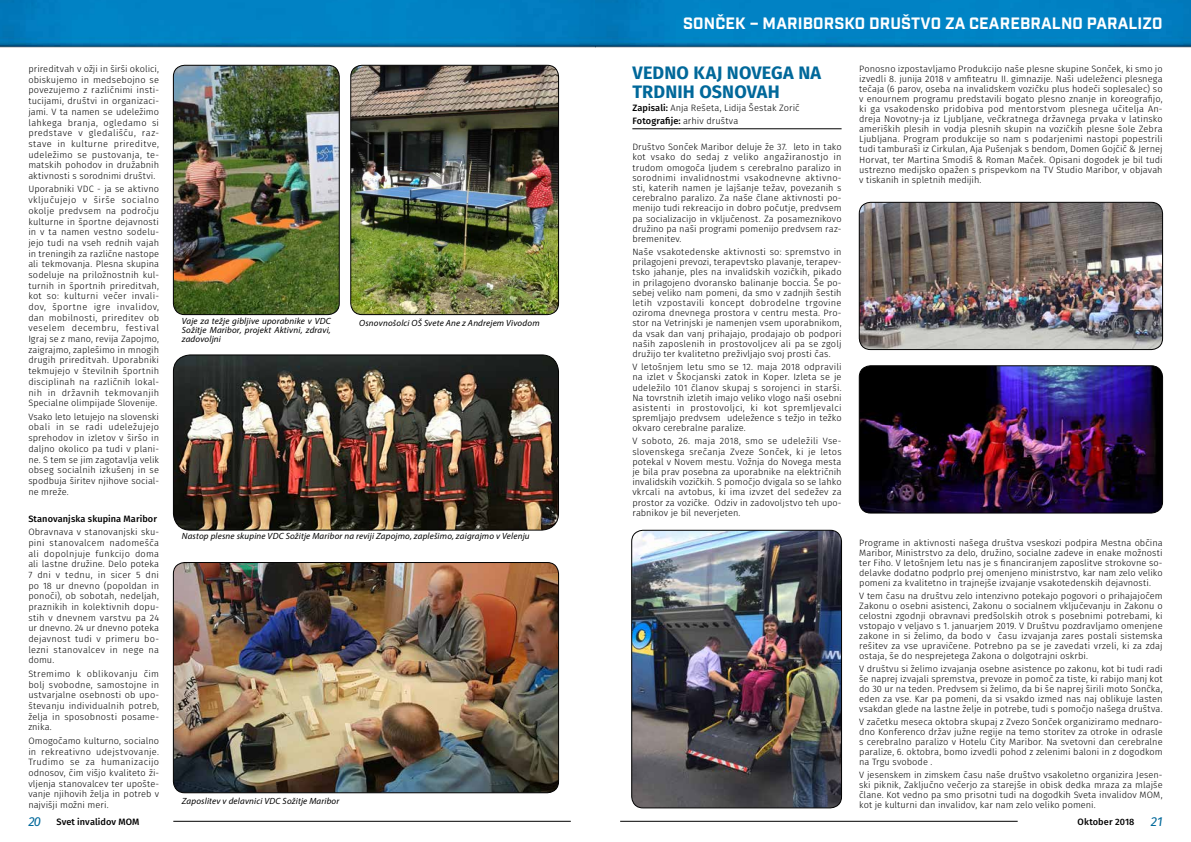
<style>
.page{position:relative;width:1191px;height:842px;background:#fff}
.page>*{position:absolute;margin:0;border:0;box-sizing:border-box;transform-origin:0 0}
.t1{font:700 18px/19.2px "Fira Sans";letter-spacing:.01em;color:#00689a}
.t2{font:700 16px "Industry";letter-spacing:.01em;color:#fff}
.t3{font:italic 13px "Fira Sans";color:#00689a}
.t4{font:300 9.2px/10.7px "Fira Sans";letter-spacing:.01em;color:#000;text-align:justify}
.t5{font:500 9.2px "Fira Sans";letter-spacing:.005em;color:#000}
.t6{font:italic 9px/9px "Myriad Pro";letter-spacing:.02em;color:#000}
.s1{font-weight:500}
.s2{font-weight:400;font-style:italic;font-size:13px;color:#00689a}
</style>
<div class="page">
<img style="left:0;top:0;width:1191px;height:822px">
<hr style="left:173px;top:821px;width:398px;height:1px;background:#000">
<hr style="left:620px;top:821px;width:397px;height:1px;background:#000">
<hr style="left:632px;top:128px;width:209px;height:1px;background:#000">
<img style="left:631px;top:530px;width:210px;height:278px">
<div style="left:631px;top:530px;width:210px;height:278px;border:1px solid #000;border-radius:11px"></div>
<img style="left:859px;top:202px;width:303px;height:148px">
<div style="left:859px;top:202px;width:303px;height:148px;border:1px solid #000;border-radius:11px"></div>
<img style="left:859px;top:366px;width:303px;height:147px">
<div style="left:859px;top:366px;width:303px;height:147px;border:1px solid #000;border-radius:11px"></div>
<img style="left:351px;top:65px;width:207px;height:250px">
<div style="left:351px;top:65px;width:207px;height:250px;border:1px solid #000;border-radius:11px"></div>
<img style="left:173px;top:65px;width:166px;height:250px">
<div style="left:173px;top:65px;width:166px;height:250px;border:1px solid #000;border-radius:11px"></div>
<img style="left:173px;top:355px;width:385px;height:175px">
<div style="left:173px;top:355px;width:385px;height:175px;border:1px solid #000;border-radius:17px"></div>
<img style="left:173px;top:562px;width:385px;height:231px">
<div style="left:173px;top:562px;width:385px;height:231px;border:1px solid #000;border-radius:11px"></div>
<p class="t4" style="left:28px;top:64px;width:132px">prireditvah v ožji in širši okolici, obiskujemo in medsebojno se povezujemo z različnimi insti&shy;tucijami, društvi in organizaci&shy;jami. V ta namen se udeležimo lahkega branja, ogledamo si predstave v gledališču, raz&shy;stave in kulturne prireditve, udeležimo se pustovanja, te&shy;matskih pohodov in družabnih aktivnosti s sorodnimi društvi.</p>
<p class="t4" style="left:28px;top:184px;width:132px">Uporabniki VDC - ja se aktivno vključujejo v širše socialno okolje predvsem na področju kulturne in športne dejavnosti in v ta namen vestno sodelu&shy;jejo tudi na vseh rednih vajah in treningih za različne nastope ali tekmovanja. Plesna skupina sodeluje na priložnostnih kul&shy;turnih in športnih prireditvah, kot so: kulturni večer invali&shy;dov, športne igre invalidov, dan mobilnosti, prireditev ob veselem decembru, festival Igraj se z mano, revija Zapojmo, zaigrajmo, zaplešimo in mnogih drugih prireditvah. Uporabniki tekmujejo v številnih športnih disciplinah na različnih lokal&shy;nih in državnih tekmovanjih Specialne olimpijade Slovenije.</p>
<p class="t4" style="left:28px;top:411px;width:132px">Vsako leto letujejo na slovenski obali in se radi udeležujejo sprehodov in izletov v širšo in daljno okolico pa tudi v plani&shy;ne. S tem se jim zagotavlja velik obseg socialnih izkušenj in se spodbuja širitev njihove social&shy;ne mreže.</p>
<p class="t5" style="left:28px;top:512px;width:130px">Stanovanjska skupina Maribor</p>
<p class="t4" style="left:28px;top:526px;width:132px">Obravnava v stanovanjski sku&shy;pini stanovalcem nadomešča ali dopolnjuje funkcijo doma ali lastne družine. Delo poteka 7 dni v tednu, in sicer 5 dni po 18 ur dnevno (popoldan in ponoči), ob sobotah, nedeljah, praznikih in kolektivnih dopu&shy;stih v dnevnem varstvu pa 24 ur dnevno. 24 ur dnevno poteka dejavnost tudi v primeru bo&shy;lezni stanovalcev in nege na domu.</p>
<p class="t4" style="left:28px;top:668px;width:132px">Stremimo k oblikovanju čim bolj svobodne, samostojne in ustvarjalne osebnosti ob upo&shy;števanju individualnih potreb, želja in sposobnosti posame&shy;znika.</p>
<p class="t4" style="left:28px;top:735px;width:132px">Omogočamo kulturno, socialno in rekreativno udejstvovanje.<br>Trudimo se za humanizacijo odnosov, čim višjo kvaliteto ži&shy;vljenja stanovalcev ter upošte&shy;vanje njihovih želja in potreb v najvišji možni meri.</p>
<p class="t6" style="left:182px;top:317px;width:150px">Vaje za težje gibljive uporabnike v VDC</p>
<p class="t6" style="left:359px;top:318px;width:182px">Osnovnošolci OŠ Svete Ane z Andrejem Vivodom</p>
<p class="t6" style="left:182px;top:326px;width:150px">Sožitje Maribor, projekt Aktivni, zdravi, zadovoljni</p>
<p class="t6" style="left:182px;top:532px;width:349px">Nastop plesne skupine VDC Sožitje Maribor na reviji Zapojmo, zaplešimo, zaigrajmo v Velenju</p>
<p class="t6" style="left:182px;top:796px;width:159px">Zaposlitev v delavnici VDC Sožitje Maribor</p>
<h2 class="t2" style="left:683px;top:14px;width:481px">SONČEK – MARIBORSKO DRUŠTVO ZA CEAREBRALNO PARALIZO</h2>
<h1 class="t1" style="left:632px;top:63px;width:190px">VEDNO KAJ NOVEGA NA<br>TRDNIH OSNOVAH</h1>
<p class="t4" style="left:632px;top:101px;width:169px;line-height:13px"><span class="s1">Zapisali:</span> Anja Rešeta, Lidija Šestak Zorič<br><span class="s1">Fotografije:</span> arhiv društva</p>
<p class="t4" style="left:632px;top:142px;width:211px;line-height:10.2px">Društvo Sonček Maribor deluje že 37. leto in tako kot vsako do sedaj z veliko angažiranostjo in trudom omogoča ljudem s cerebralno paralizo in sorodnimi invalidnostmi vsakodnevne aktivno&shy;sti, katerih namen je lajšanje težav, povezanih s cerebralno paralizo. Za naše člane aktivnosti po&shy;menijo tudi rekreacijo in dobro počutje, predvsem pa socializacijo in vključenost. Za posameznikovo družino pa naši programi pomenijo predvsem raz&shy;bremenitev.</p>
<p class="t4" style="left:632px;top:247px;width:211px;line-height:10.2px">Naše vsakotedenske aktivnosti so: spremstvo in prilagojeni prevozi, terapevtsko plavanje, terapev&shy;tsko jahanje, ples na invalidskih vozičkih, pikado in prilagojeno dvoransko balinanje boccia. Še po&shy;sebej veliko nam pomeni, da smo v zadnjih šestih letih vzpostavili koncept dobrodelne trgovine oziroma dnevnega prostora v centru mesta. Pro&shy;stor na Vetrinjski je namenjen vsem uporabnikom, da vsak dan vanj prihajajo, prodajajo ob podpori naših zaposlenih in prostovoljcev ali pa se zgolj družijo ter kvalitetno preživljajo svoj prosti čas.</p>
<p class="t4" style="left:632px;top:362px;width:211px;line-height:10.2px">V letošnjem letu smo se 12. maja 2018 odpravili na izlet v Škocjanski zatok in Koper. Izleta se je udeležilo 101 članov skupaj s sorojenci in starši.<br>Na tovrstnih izletih imajo veliko vlogo naši osebni asistenti in prostovoljci, ki kot spremljevalci spremljajo predvsem udeležence s težjo in težko okvaro cerebralne paralize.</p>
<p class="t4" style="left:632px;top:436px;width:211px;line-height:10.2px">V soboto, 26. maja 2018, smo se udeležili Vse&shy;slovenskega srečanja Zveze Sonček, ki je letos potekal v Novem mestu. Vožnja do Novega mesta je bila prav posebna za uporabnike na električnih invalidskih vozičkih. S pomočjo dvigala so se lahko vkrcali na avtobus, ki ima izvzet del sedežev za prostor za vozičke. Odziv in zadovoljstvo teh upo&shy;rabnikov je bil neverjeten.</p>
<p class="t4" style="left:859px;top:64px;width:305px;line-height:10px">Ponosno izpostavljamo Produkcijo naše plesne skupine Sonček, ki smo jo izvedli 8. junija 2018 v amfiteatru II. gimnazije. Naši udeleženci plesnega tečaja (6 parov, oseba na invalidskem vozičku plus hodeči soplesalec) so v enournem programu predstavili bogato plesno znanje in koreografijo, ki ga vsakodensko pridobiva pod mentorstvom plesnega učitelja An&shy;dreja Novotny-ja iz Ljubljane, večkratnega državnega prvaka v latinsko ameriških plesih in vodja plesnih skupin na vozičkih plesne šole Zebra Ljubljana. Program produkcije so nam s podarjenimi nastopi popestrili tudi tamburaši iz Cirkulan, Aja Pušenjak s bendom, Domen Gojčič &amp; Jernej Horvat, ter Martina Smodiš &amp; Roman Maček. Opisani dogodek je bil tudi ustrezno medijsko opažen s prispevkom na TV Studio Maribor, v objavah v tiskanih in spletnih medijih.</p>
<p class="t4" style="left:859px;top:537px;width:305px;line-height:10px">Programe in aktivnosti našega društva vseskozi podpira Mestna občina Maribor, Ministrstvo za delo, družino, socialne zadeve in enake možnosti ter Fiho. V letošnjem letu nas je s financiranjem zaposlitve strokovne so&shy;delavke dodatno podprlo prej omenjeno ministrstvo, kar nam zelo veliko pomeni za kvalitetno in trajnejše izvajanje vsakotedenskih dejavnosti.</p>
<p class="t4" style="left:859px;top:590px;width:305px;line-height:10px">V tem času na društvu zelo intenzivno potekajo pogovori o prihajajočem Zakonu o osebni asistenci, Zakonu o socialnem vključevanju in Zakonu o celostni zgodnji obravnavi predšolskih otrok s posebnimi potrebami, ki vstopajo v veljavo s 1. januarjem 2019. V Društvu pozdravljamo omenjene zakone in si želimo, da bodo v času izvajanja zares postali sistemska rešitev za vse upravičene. Potrebno pa se je zavedati vrzeli, ki za zdaj ostaja, še do nesprejetega Zakona o dolgotrajni oskrbi.</p>
<p class="t4" style="left:859px;top:663px;width:305px;line-height:10px">V društvu si želimo izvajanja osebne asistence po zakonu, kot bi tudi radi še naprej izvajali spremstva, prevoze in pomoč za tiste, ki rabijo manj kot do 30 ur na teden. Predvsem si želimo, da bi še naprej širili moto Sončka, eden za vse. Kar pa pomeni, da si vsakdo izmed nas naj oblikuje lasten vsakdan glede na lastne želje in potrebe, tudi s pomočjo našega društva.</p>
<p class="t4" style="left:859px;top:717px;width:305px;line-height:10px">V začetku meseca oktobra skupaj z Zvezo Sonček organiziramo mednaro&shy;dno Konferenco držav južne regije na temo storitev za otroke in odrasle s cerebralno paralizo v Hotelu City Maribor. Na svetovni dan cerebralne paralize, 6. oktobra, bomo izvedli pohod z zelenimi baloni in z dogodkom na Trgu svobode .</p>
<p class="t4" style="left:859px;top:770px;width:305px;line-height:10px">V jesenskem in zimskem času naše društvo vsakoletno organizira Jesen&shy;ski piknik, Zaključno večerjo za starejše in obisk dedka mraza za mlajše člane. Kot vedno pa smo prisotni tudi na dogodkih Sveta invalidov MOM, kot je kulturni dan invalidov, kar nam zelo veliko pomeni.</p>
<p class="t5" style="left:28px;top:815px;width:113px"><span class="s2">20</span> Svet invalidov MOM</p>
<p class="t5" style="left:1077px;top:815px;width:58px">Oktober 2018</p>
<h3 class="t3" style="left:1150px;top:812px;width:13px">21</h3>
</div>
